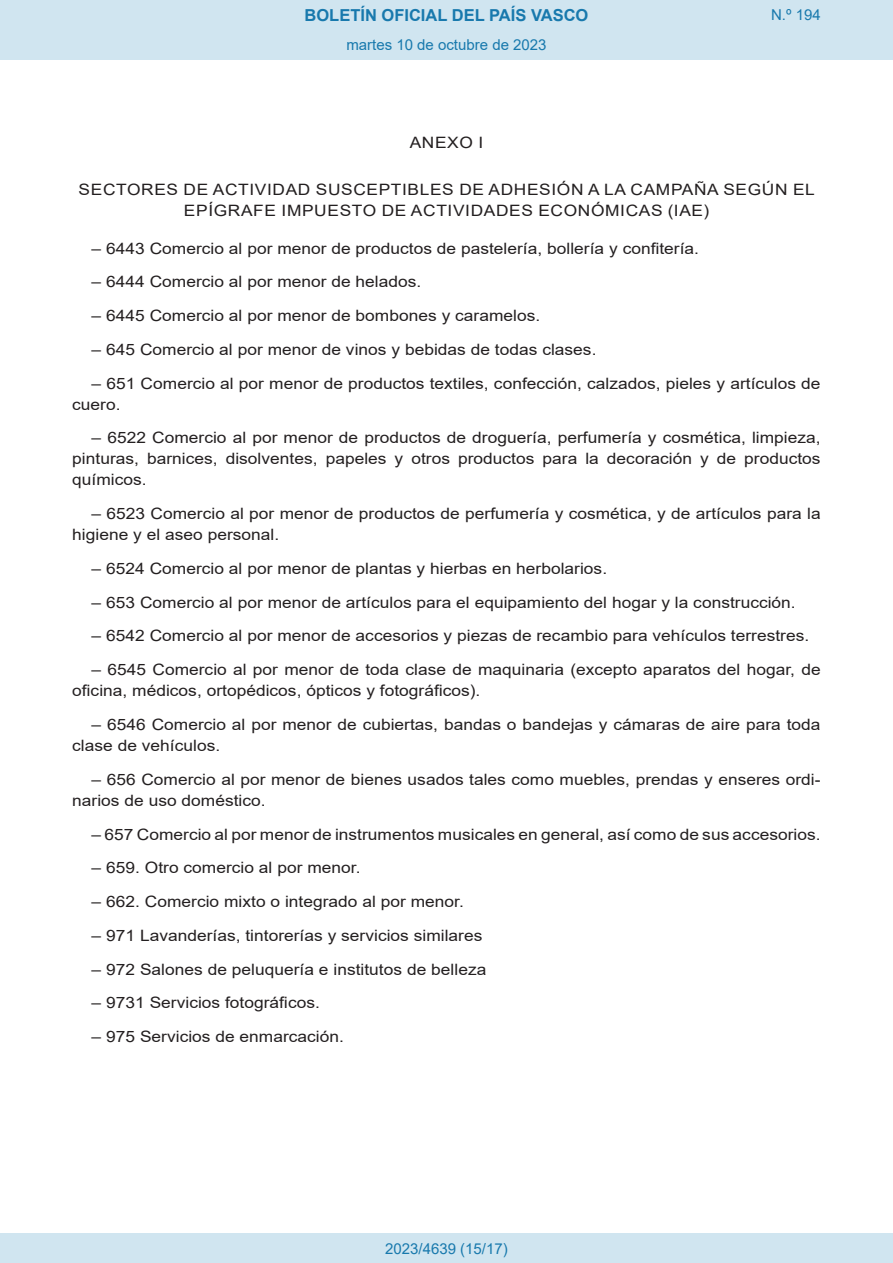
<style>
.page{position:relative;width:893px;height:1263px;background:#fff}
.page>*{position:absolute;margin:0;border:0;box-sizing:border-box;transform-origin:0 0}
.t1{font:700 16.5px "Arial";color:#1879ad}
.BOPVDetalle{font:15.6px/21px "Arial";color:#231f20;scale:1.11 1}
.BOPVClave{font:15.6px/21px "Arial";letter-spacing:.035em;color:#231f20;text-align:center;scale:1.11 1}
.Paginacion_Centro{font:15px "Arial";color:#1879ad}
</style>
<div class="page">
<div style="left:0;top:0;width:893px;height:60px;background:#d0e5f0"></div>
<div style="left:0;top:1233px;width:893px;height:30px;background:#d0e5f0"></div>
<p class="t1" style="left:305px;top:3px;width:285px">BOLETÍN OFICIAL DEL PAÍS VASCO</p>
<p class="Paginacion_Centro" style="left:346px;top:35px;width:202px">martes 10 de octubre de 2023</p>
<p class="Paginacion_Centro" style="left:771px;top:5px;width:51px">N.º 194</p>
<p class="BOPVClave" style="left:410px;top:132px;width:68px">ANEXO I</p>
<p class="BOPVClave" style="left:79px;top:179px;width:665px">SECTORES DE ACTIVIDAD SUSCEPTIBLES DE ADHESIÓN A LA CAMPAÑA SEGÚN EL<br>EPÍGRAFE IMPUESTO DE ACTIVIDADES ECONÓMICAS (IAE)</p>
<p class="BOPVDetalle" style="left:92px;top:238px;width:549px">– 6443 Comercio al por menor de productos de pastelería, bollería y confitería.</p>
<p class="BOPVDetalle" style="left:92px;top:271px;width:299px">– 6444 Comercio al por menor de helados.</p>
<p class="BOPVDetalle" style="left:92px;top:305px;width:406px">– 6445 Comercio al por menor de bombones y caramelos.</p>
<p class="BOPVDetalle" style="left:92px;top:339px;width:456px">– 645 Comercio al por menor de vinos y bebidas de todas clases.</p>
<p class="BOPVDetalle" style="left:72px;top:373px;width:676px;text-indent:19px">– 651 Comercio al por menor de productos textiles, confección, calzados, pieles y artículos de cuero.</p>
<p class="BOPVDetalle" style="left:72px;top:427px;width:676px;text-align:justify;text-indent:19px">– 6522 Comercio al por menor de productos de droguería, perfumería y cosmética, limpieza, pinturas, barnices, disolventes, papeles y otros productos para la decoración y de productos químicos.</p>
<p class="BOPVDetalle" style="left:72px;top:503px;width:676px;text-indent:19px">– 6523 Comercio al por menor de productos de perfumería y cosmética, y de artículos para la higiene y el aseo personal.</p>
<p class="BOPVDetalle" style="left:92px;top:558px;width:466px">– 6524 Comercio al por menor de plantas y hierbas en herbolarios.</p>
<p class="BOPVDetalle" style="left:92px;top:592px;width:636px">– 653 Comercio al por menor de artículos para el equipamiento del hogar y la construcción.</p>
<p class="BOPVDetalle" style="left:92px;top:625px;width:648px">– 6542 Comercio al por menor de accesorios y piezas de recambio para vehículos terrestres.</p>
<p class="BOPVDetalle" style="left:72px;top:659px;width:676px;text-indent:19px">– 6545 Comercio al por menor de toda clase de maquinaria (excepto aparatos del hogar, de oficina, médicos, ortopédicos, ópticos y fotográficos).</p>
<p class="BOPVDetalle" style="left:72px;top:714px;width:676px;text-indent:19px">– 6546 Comercio al por menor de cubiertas, bandas o bandejas y cámaras de aire para toda clase de vehículos.</p>
<p class="BOPVDetalle" style="left:72px;top:769px;width:676px;text-indent:19px">– 656 Comercio al por menor de bienes usados tales como muebles, prendas y enseres ordi&shy;narios de uso doméstico.</p>
<p class="BOPVDetalle" style="left:92px;top:823px;width:658px">– 657 Comercio al por menor de instrumentos musicales en general, así como de sus accesorios.</p>
<p class="BOPVDetalle" style="left:92px;top:857px;width:244px">– 659. Otro comercio al por menor.</p>
<p class="BOPVDetalle" style="left:92px;top:891px;width:337px">– 662. Comercio mixto o integrado al por menor.</p>
<p class="BOPVDetalle" style="left:92px;top:925px;width:354px">– 971 Lavanderías, tintorerías y servicios similares</p>
<p class="BOPVDetalle" style="left:92px;top:958px;width:357px">– 972 Salones de peluquería e institutos de belleza</p>
<p class="BOPVDetalle" style="left:92px;top:992px;width:207px">– 9731 Servicios fotográficos.</p>
<p class="BOPVDetalle" style="left:92px;top:1026px;width:229px">– 975 Servicios de enmarcación.</p>
<p class="Paginacion_Centro" style="left:385px;top:1238px;width:124px">2023/4639 (15/17)</p>
</div>
